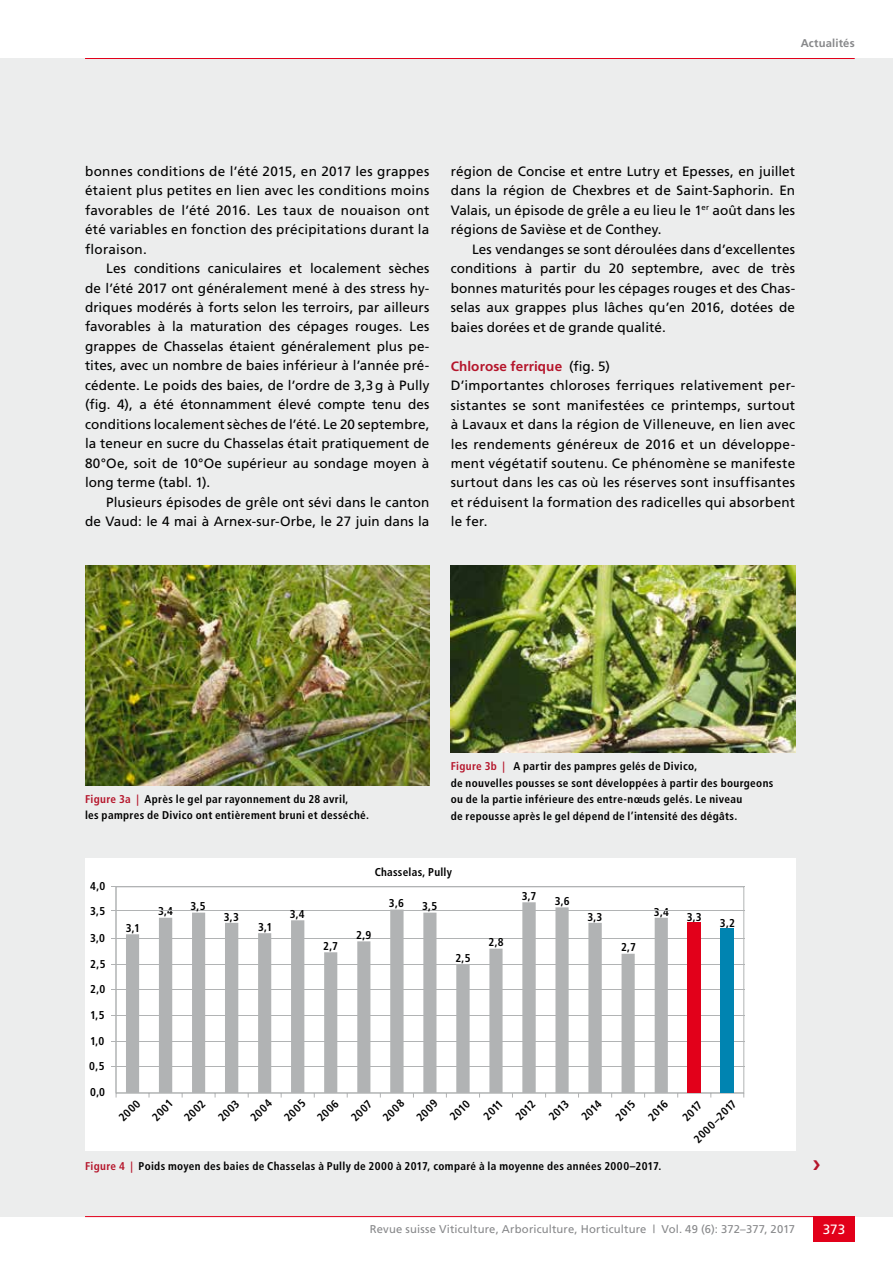
<style>
.page{position:relative;width:893px;height:1263px;background:#fff}
.page>*{position:absolute;margin:0;border:0;box-sizing:border-box;transform-origin:0 0}
.t1{font:13.5px/19.5px "Frutiger";letter-spacing:.015em;color:#000;text-align:justify}
.t2{font:13.5px "Frutiger";color:#fff}
.t3{font:700 condensed 11.4px "Frutiger";letter-spacing:.02em;color:#000}
.t4{font:700 condensed 11.25px/16.5px "Frutiger";letter-spacing:.03em;color:#000}
.t5{font:11.25px "Frutiger";letter-spacing:.015em;color:#87888a}
.t6{font:700 11.25px "Frutiger";letter-spacing:.015em;color:#87888a}
.s1{font-weight:700;color:#b5152b}
.s2{color:#b5152b}
</style>
<div class="page">
<div style="left:0;top:58px;width:893px;height:1158px;background:#eceded"></div>
<hr style="left:85px;top:1216px;width:770px;height:1px;background:#e2001a">
<div style="left:813px;top:1216px;width:42px;height:26px;background:#e2001a"></div>
<hr style="left:85px;top:58px;width:770px;height:1px;background:#e2001a">
<div style="left:85px;top:858px;width:710px;height:292px;background:#fff"></div>
<hr style="left:116px;top:887px;width:1px;height:206px;background:#b1b3b4">
<hr style="left:111px;top:1066px;width:633px;height:1px;background:#b1b3b4">
<hr style="left:111px;top:1041px;width:633px;height:1px;background:#b1b3b4">
<hr style="left:111px;top:1015px;width:633px;height:1px;background:#b1b3b4">
<hr style="left:111px;top:989px;width:633px;height:1px;background:#b1b3b4">
<hr style="left:111px;top:964px;width:633px;height:1px;background:#b1b3b4">
<hr style="left:111px;top:938px;width:633px;height:1px;background:#b1b3b4">
<hr style="left:116px;top:1092px;width:628px;height:1px;background:#b1b3b4">
<hr style="left:111px;top:886px;width:633px;height:1px;background:#b1b3b4">
<hr style="left:111px;top:910px;width:633px;height:1px;background:#b1b3b4">
<div style="left:688px;top:923px;width:13px;height:170px;background:#e2001a"></div>
<div style="left:721px;top:929px;width:13px;height:164px;background:#0084b1"></div>
<svg style="left:126px;top:902px;width:542px;height:191px"></svg>
<img style="left:85px;top:566px;width:344px;height:220px">
<img style="left:451px;top:566px;width:344px;height:186px">
<p class="t6" style="left:801px;top:37px;width:56px">Actualités</p>
<p class="t1" style="left:85px;top:161px;width:346px">bonnes conditions de l’été 2015, en 2017 les grappes étaient plus petites en lien avec les conditions moins favorables de l’été 2016. Les taux de nouaison ont été variables en fonction des précipitations durant la floraison.</p>
<p class="t1" style="left:85px;top:258px;width:346px;text-indent:21px">Les conditions caniculaires et localement sèches de l’été 2017 ont généralement mené à des stress hy&shy;driques modérés à forts selon les terroirs, par ailleurs favorables à la maturation des cépages rouges. Les grappes de Chasselas étaient généralement plus pe&shy;tites, avec un nombre de baies inférieur à l’année pré&shy;cédente. Le poids des baies, de l’ordre de 3,3g à Pully (fig. 4), a été étonnamment élevé compte tenu des conditions localement sèches de l’été. Le 20 septembre, la teneur en sucre du Chasselas était pratiquement de 80°Oe, soit de 10°Oe supérieur au sondage moyen à long terme (tabl. 1).</p>
<p class="t1" style="left:85px;top:492px;width:346px;text-align:right">Plusieurs épisodes de grêle ont sévi dans le canton<br>de Vaud: le 4 mai à Arnex-sur-Orbe, le 27 juin dans la</p>
<p class="t1" style="left:451px;top:161px;width:346px">région de Concise et entre Lutry et Epesses, en juillet dans la région de Chexbres et de Saint-Saphorin. En Valais, un épisode de grêle a eu lieu le 1<sup>er</sup> août dans les régions de Savièse et de Conthey.</p>
<p class="t1" style="left:451px;top:239px;width:346px;text-indent:21px">Les vendanges se sont déroulées dans d’excellentes conditions à partir du 20 septembre, avec de très bonnes maturités pour les cépages rouges et des Chas&shy;selas aux grappes plus lâches qu’en 2016, dotées de baies dorées et de grande qualité.</p>
<p class="t1" style="left:451px;top:356px;width:346px;text-align:left"><span class="s1">Chlorose ferrique</span> (fig. 5)<br>D’importantes chloroses ferriques relativement per&shy;sistantes se sont manifestées ce printemps, surtout à Lavaux et dans la région de Villeneuve, en lien avec les rendements généreux de 2016 et un développe&shy;ment végétatif soutenu. Ce phénomène se manifeste surtout dans les cas où les réserves sont insuffisantes et réduisent la formation des radicelles qui absorbent le fer.</p>
<p class="t4" style="left:85px;top:791px;width:285px"><span class="s2">Figure 3a |</span> Après le gel par rayonnement du 28 avril,<br>les pampres de Divico ont entièrement bruni et desséché.</p>
<p class="t4" style="left:451px;top:758px;width:324px"><span class="s2">Figure 3b |</span> A partir des pampres gelés de Divico,<br>de nouvelles pousses se sont développées à partir des bourgeons ou de la partie inférieure des entre-nœuds gelés. Le niveau<br>de repousse après le gel dépend de l’intensité des dégâts.</p>
<p class="t3" style="left:90px;top:879px;width:17px">4,0</p>
<p class="t3" style="left:90px;top:904px;width:17px">3,5</p>
<p class="t3" style="left:90px;top:931px;width:17px">3,0</p>
<p class="t3" style="left:90px;top:957px;width:17px">2,5</p>
<p class="t3" style="left:90px;top:982px;width:17px">2,0</p>
<p class="t3" style="left:90px;top:1008px;width:16px">1,5</p>
<p class="t3" style="left:90px;top:1034px;width:16px">1,0</p>
<p class="t3" style="left:89px;top:1060px;width:17px">0,5</p>
<p class="t3" style="left:90px;top:1085px;width:16px">0,0</p>
<p class="t3" style="left:126px;top:921px;width:16px">3,1</p>
<p class="t3" style="left:158px;top:905px;width:17px">3,4</p>
<p class="t3" style="left:191px;top:899px;width:17px">3,5</p>
<p class="t3" style="left:224px;top:910px;width:17px">3,3</p>
<p class="t3" style="left:258px;top:920px;width:16px">3,1</p>
<p class="t3" style="left:290px;top:907px;width:17px">3,4</p>
<p class="t3" style="left:323px;top:939px;width:16px">2,7</p>
<p class="t3" style="left:375px;top:866px;width:79px">Chasselas, Pully</p>
<p class="t3" style="left:356px;top:928px;width:17px">2,9</p>
<p class="t3" style="left:389px;top:896px;width:16px">3,6</p>
<p class="t3" style="left:422px;top:900px;width:17px">3,5</p>
<p class="t3" style="left:455px;top:951px;width:17px">2,5</p>
<p class="t3" style="left:489px;top:935px;width:17px">2,8</p>
<p class="t3" style="left:522px;top:889px;width:16px">3,7</p>
<p class="t3" style="left:555px;top:894px;width:16px">3,6</p>
<p class="t3" style="left:587px;top:910px;width:17px">3,3</p>
<p class="t3" style="left:621px;top:941px;width:16px">2,7</p>
<p class="t3" style="left:654px;top:905px;width:17px">3,4</p>
<p class="t3" style="left:687px;top:910px;width:17px">3,3</p>
<p class="t3" style="left:720px;top:916px;width:17px">3,2</p>
<p class="t4" style="left:115px;top:1114px;width:27px;rotate:-45deg">2000</p>
<p class="t4" style="left:148px;top:1113px;width:26px;rotate:-45deg">2001</p>
<p class="t4" style="left:180px;top:1113px;width:26px;rotate:-45deg">2002</p>
<p class="t4" style="left:214px;top:1113px;width:26px;rotate:-45deg">2003</p>
<p class="t4" style="left:247px;top:1113px;width:27px;rotate:-45deg">2004</p>
<p class="t4" style="left:280px;top:1113px;width:26px;rotate:-45deg">2005</p>
<p class="t4" style="left:313px;top:1114px;width:27px;rotate:-45deg">2006</p>
<p class="t4" style="left:347px;top:1114px;width:26px;rotate:-45deg">2007</p>
<p class="t4" style="left:379px;top:1113px;width:27px;rotate:-45deg">2008</p>
<p class="t4" style="left:412px;top:1113px;width:27px;rotate:-45deg">2009</p>
<p class="t4" style="left:446px;top:1112px;width:25px;rotate:-45deg">2010</p>
<p class="t4" style="left:493px;top:1094px;width:24px;line-height:23.1px;text-indent:-22px;rotate:-45deg">2011<br>2012</p>
<p class="t4" style="left:559px;top:1094px;width:25px;line-height:23.4px;text-indent:-23px;rotate:-45deg">2013<br>2014</p>
<p class="t4" style="left:625px;top:1094px;width:25px;line-height:23px;text-indent:-23px;rotate:-45deg">2015<br>2016</p>
<p class="t4" style="left:671px;top:1116px;width:56px;line-height:23.4px;text-indent:7px;rotate:-45deg">2017<br>2000–2017</p>
<p class="t4" style="left:85px;top:1158px;width:578px"><span class="s2">Figure 4 |</span> Poids moyen des baies de Chasselas à Pully de 2000 à 2017, comparé à la moyenne des années 2000–2017.</p>
<p class="t5" style="left:370px;top:1223px;width:427px">Revue suisse Viticulture, Arboriculture, Horticulture | Vol. 49 (6): 372–377, 2017</p>
<p class="t2" style="left:823px;top:1221px;width:24px">373</p>
</div>
